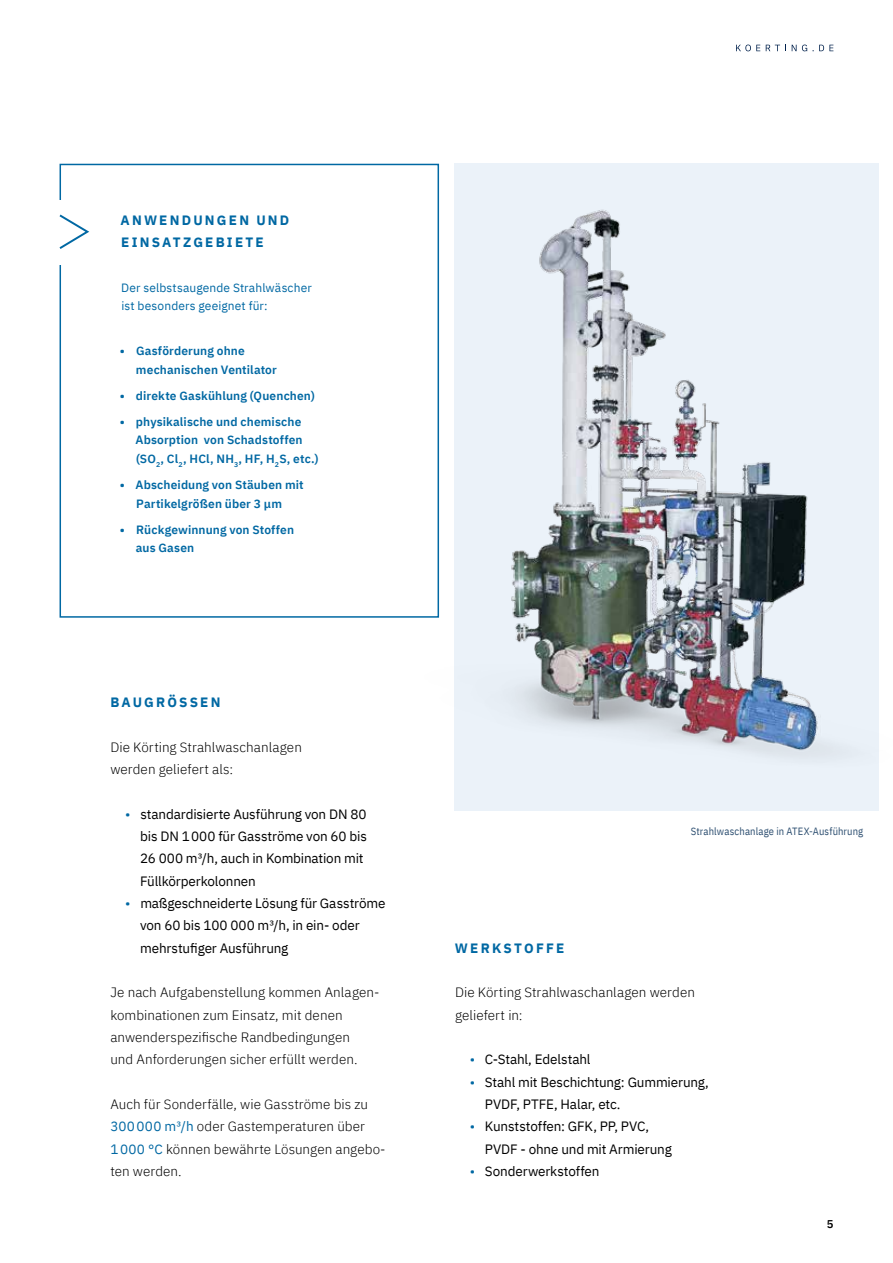
<style>
.page{position:relative;width:893px;height:1263px;background:#fff}
.page>*{position:absolute;margin:0;border:0;box-sizing:border-box;transform-origin:0 0}
.t1{font:300 13.5px/22.4px "IBM Plex Sans";letter-spacing:.005em;color:#000}
.t2{font:13.5px/22.4px "IBM Plex Sans";letter-spacing:-.01em;color:#000}
.t3{font:700 13.5px/22.4px "IBM Plex Sans";letter-spacing:.165em;color:#0068a3}
.t4{font:600 12px/18.6px "IBM Plex Sans";letter-spacing:.01em;color:#0068a3}
.t5{font:12px/18.6px "IBM Plex Sans";letter-spacing:.01em;color:#0068a3}
.t6{font:600 11.25px "IBM Plex Sans";color:#000}
.t7{font:10.5px "IBM Plex Sans Cond";letter-spacing:.01em;color:#2c4e70}
.s1{color:#0068a3}
.s2{font-weight:400;color:#0068a3}
</style>
<div class="page">
<img style="left:454px;top:163px;width:425px;height:648px">
<svg style="left:59px;top:163px;width:381px;height:455px"></svg>
<div style="left:45px;top:200px;width:50px;height:64px;background:#fff"></div>
<svg style="left:60px;top:215px;width:29px;height:34px"></svg>
<svg style="left:736px;top:45px;width:97px;height:6px"></svg>
<p class="t3" style="left:121px;top:208px;width:170px">ANWENDUNGEN UND<br>EINSATZGEBIETE</p>
<p class="t5" style="left:121px;top:277px;width:192px">Der selbstsaugende Strahlwäscher ist besonders geeignet für:</p>
<p class="t4" style="left:136px;top:340px;width:142px;text-indent:-16px">• Gasförderung ohne mechanischen Ventilator</p>
<p class="t4" style="left:120px;top:385px;width:197px">• direkte Gaskühlung (Quenchen)</p>
<p class="t4" style="left:136px;top:411px;width:185px;text-indent:-16px">• physikalische und chemische<br>Absorption von Schadstoffen (SO<sub>2</sub>, Cl<sub>2</sub>, HCl, NH<sub>3</sub>, HF, H<sub>2</sub>S, etc.)</p>
<p class="t4" style="left:120px;top:474px;width:185px;text-align:center">• Abscheidung von Stäuben mit<br>Partikelgrößen über 3 μm</p>
<p class="t4" style="left:136px;top:519px;width:160px;text-indent:-16px">• Rückgewinnung von Stoffen aus Gasen</p>
<p class="t3" style="left:110px;top:690px;width:112px">BAUGRÖSSEN</p>
<p class="t1" style="left:110px;top:734px;width:193px">Die Körting Strahlwaschanlagen werden geliefert als:</p>
<p class="t2" style="left:140px;top:801px;width:228px;text-indent:-15px"><span class="s1">•</span> standardisierte Ausführung von DN 80 bis DN 1000 für Gasströme von 60 bis<br>26 000 m³/h, auch in Kombination mit<br>Füllkörperkolonnen</p>
<p class="t2" style="left:140px;top:891px;width:247px;text-indent:-15px"><span class="s1">•</span> maßgeschneiderte Lösung für Gasströme von 60 bis 100 000 m³/h, in ein- oder mehrstufiger Ausführung</p>
<p class="t1" style="left:110px;top:980px;width:271px">Je nach Aufgabenstellung kommen Anlagen&shy;kombinationen zum Einsatz, mit denen anwenderspezifische Randbedingungen<br>und Anforderungen sicher erfüllt werden.</p>
<p class="t1" style="left:110px;top:1092px;width:277px">Auch für Sonderfälle, wie Gasströme bis zu <span class="s2">300000 m³/h</span> oder Gastemperaturen über <span class="s2">1000 °C</span> können bewährte Lösungen angebo&shy;ten werden.</p>
<p class="t3" style="left:455px;top:935px;width:111px">WERKSTOFFE</p>
<p class="t7" style="left:691px;top:823px;width:174px">Strahlwaschanlage in ATEX-Ausführung</p>
<p class="t1" style="left:455px;top:980px;width:241px">Die Körting Strahlwaschanlagen werden geliefert in:</p>
<p class="t2" style="left:470px;top:1047px;width:122px"><span class="s1">•</span> C-Stahl, Edelstahl</p>
<p class="t2" style="left:485px;top:1069px;width:226px;text-indent:-15px"><span class="s1">•</span> Stahl mit Beschichtung: Gummierung,<br>PVDF, PTFE, Halar, etc.</p>
<p class="t2" style="left:485px;top:1114px;width:189px;text-indent:-15px"><span class="s1">•</span> Kunststoffen: GFK, PP, PVC,<br>PVDF - ohne und mit Armierung</p>
<p class="t2" style="left:470px;top:1159px;width:131px"><span class="s1">•</span> Sonderwerkstoffen</p>
<p class="t6" style="left:827px;top:1215px;width:8px">5</p>
</div>
